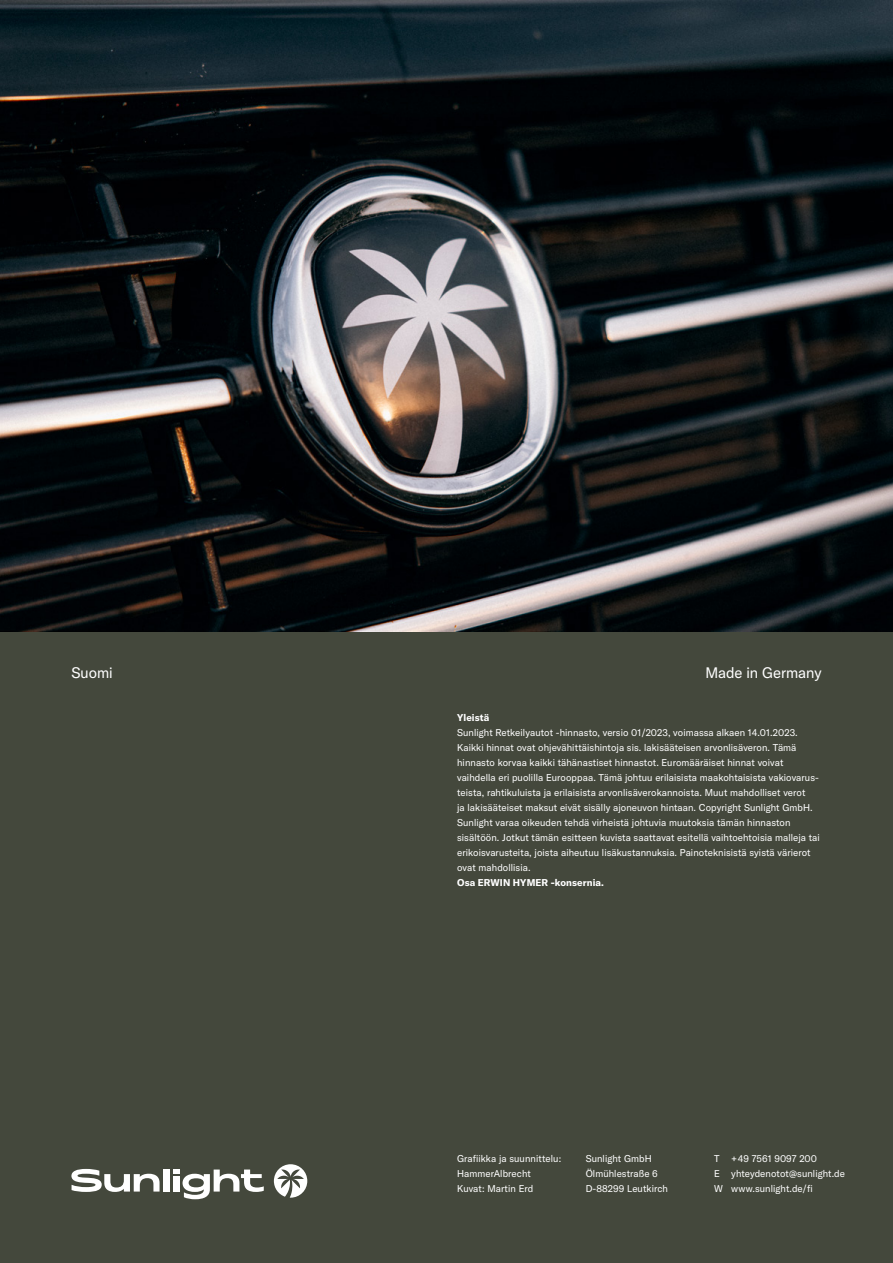
<style>
.page{position:relative;width:893px;height:1263px;background:#fff}
.page>*{position:absolute;margin:0;border:0;box-sizing:border-box;transform-origin:0 0}
.t1{font:15px "GT America";color:#fff}
.t2{font:9.75px/15px "GT America";letter-spacing:.01em;color:#fff}
.t3{font:700 9.75px "GT America";letter-spacing:.01em;color:#fff}
</style>
<div class="page">
<div style="left:0;top:631px;width:893px;height:632px;background:#44483c"></div>
<img style="left:0;top:0;width:893px;height:631px">
<div style="left:163px;top:1169px;width:6px;height:22px;background:#fff"></div>
<svg style="left:71px;top:1169px;width:89px;height:23px"></svg>
<svg style="left:173px;top:1169px;width:91px;height:30px"></svg>
<svg style="left:274px;top:1164px;width:33px;height:34px"></svg>
<h1 class="t1" style="left:71px;top:664px;width:43px">Suomi</h1>
<h1 class="t1" style="left:705px;top:664px;width:118px">Made in Germany</h1>
<p class="t3" style="left:457px;top:712px;width:34px">Yleistä</p>
<p class="t2" style="left:457px;top:725px;width:364px">Sunlight Retkeilyautot -hinnasto, versio 01/2023, voimassa alkaen 14.01.2023.<br>Kaikki hinnat ovat ohjevähittäishintoja sis. lakisääteisen arvonlisäveron. Tämä hinnasto korvaa kaikki tähänastiset hinnastot. Euromääräiset hinnat voivat vaihdella eri puolilla Eurooppaa. Tämä johtuu erilaisista maakohtaisista vakiovarus&shy;teista, rahtikuluista ja erilaisista arvonlisäverokannoista. Muut mahdolliset verot<br>ja lakisääteiset maksut eivät sisälly ajoneuvon hintaan. Copyright Sunlight GmbH.<br>Sunlight varaa oikeuden tehdä virheistä johtuvia muutoksia tämän hinnaston sisältöön. Jotkut tämän esitteen kuvista saattavat esitellä vaihtoehtoisia malleja tai erikoisvarusteita, joista aiheutuu lisäkustannuksia. Painoteknisistä syistä värierot ovat mahdollisia.</p>
<p class="t3" style="left:457px;top:877px;width:148px">Osa ERWIN HYMER -konsernia.</p>
<p class="t2" style="left:457px;top:1150px;width:106px">Grafiikka ja suunnittelu:<br>HammerAlbrecht<br>Kuvat: Martin Erd</p>
<p class="t2" style="left:714px;top:1150px;width:132px">T +49 7561 9097 200<br>E yhteydenotot@sunlight.de<br>W www.sunlight.de/fi</p>
<p class="t2" style="left:586px;top:1150px;width:84px">Sunlight GmbH<br>Ölmühlestraße 6<br>D-88299 Leutkirch</p>
</div>
